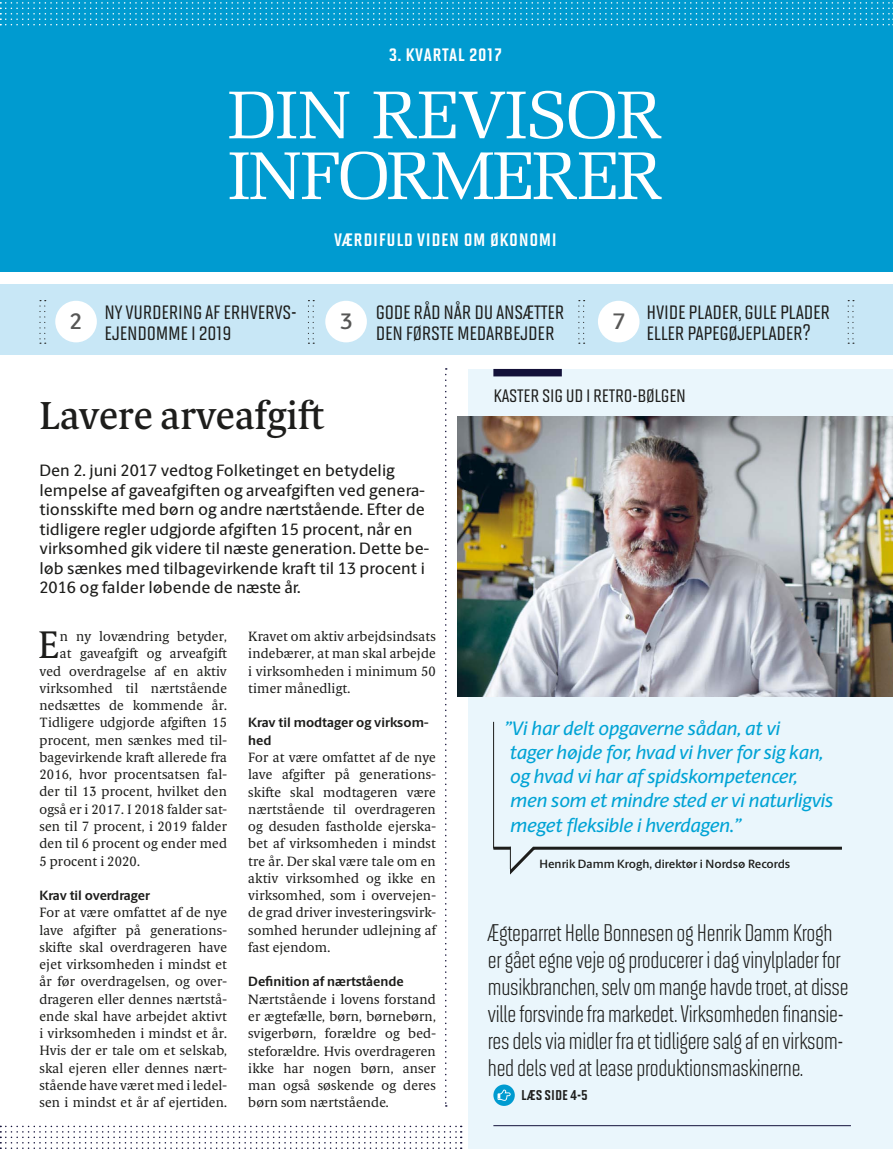
<style>
.page{position:relative;width:893px;height:1149px;background:#fff}
.page>*{position:absolute;margin:0;border:0;box-sizing:border-box;transform-origin:0 0}
.t1{font:500 39px "Berling Serif Text";color:#1d1d1b}
.t2{font:38.55px "Berling Serif Text";color:#1d1d1b}
.t3{font:24px/27px "Solano Gothic MVB";letter-spacing:-.01em;color:#1d1d1b}
.t4{font:22.5px/21px "Solano Gothic MVB Md SC";letter-spacing:-.01em;color:#1d1d1b}
.t5{font:600 22.5px "Berling Sans";color:#575756}
.t6{font:21px "Solano Gothic MVB Bd SC";letter-spacing:.03em;color:#fff}
.t7{font:21px "Solano Gothic MVB Md SC";letter-spacing:-.01em;color:#1d1d1b}
.t8{font:italic 500 19.5px/24px "Berling Sans";letter-spacing:-.01em;color:#00a3d5}
.t9{font:500 16.5px/19.5px "Berling Sans";color:#1d1d1b}
.t10{font:16.5px "Solano Gothic MVB Bd SC";color:#1d1d1b}
.t11{font:13.5px/17.2px "Berling Serif Text";letter-spacing:.01em;color:#1d1d1b;text-align:justify}
.t12{font:700 13.5px/17.2px "Berling Sans";color:#1d1d1b}
.t13{font:600 12px "Berling Sans";color:#1d1d1b}
</style>
<div class="page">
<div style="left:468px;top:369px;width:424px;height:779px;background:#eaf6fc"></div>
<div style="left:493px;top:369px;width:69px;height:7px;background:#131139"></div>
<hr style="left:493px;top:721px;width:1px;height:127px;background:#1d1d1b">
<hr style="left:493px;top:846px;width:18px;height:3px;background:#1d1d1b">
<svg style="left:504px;top:846px;width:338px;height:29px"></svg>
<div style="left:0;top:284px;width:892px;height:70px;background:#c8e7f6"></div>
<div style="left:55px;top:301px;width:42px;height:41px;background:#fff;border-radius:50%"></div>
<div style="left:325px;top:301px;width:42px;height:41px;background:#fff;border-radius:50%"></div>
<svg style="left:39px;top:300px;width:7px;height:43px"></svg>
<svg style="left:308px;top:300px;width:6px;height:43px"></svg>
<svg style="left:578px;top:300px;width:7px;height:43px"></svg>
<div style="left:598px;top:301px;width:41px;height:41px;background:#fff;border-radius:50%"></div>
<svg style="left:493px;top:1084px;width:22px;height:21px"></svg>
<svg style="left:497px;top:1089px;width:14px;height:11px"></svg>
<hr style="left:493px;top:1124px;width:358px;height:1px;background:#131139">
<svg style="left:848px;top:300px;width:6px;height:43px"></svg>
<img style="left:457px;top:416px;width:435px;height:280px">
<svg style="left:445px;top:368px;width:2px;height:738px"></svg>
<div style="left:0;top:1px;width:892px;height:271px;background:#009bd0"></div>
<svg style="left:230px;top:151px;width:432px;height:49px"></svg>
<svg style="left:229px;top:91px;width:432px;height:48px"></svg>
<svg style="left:0;top:1125px;width:462px;height:24px"></svg>
<svg style="left:0;top:1px;width:893px;height:24px"></svg>
<h3 class="t6" style="left:389px;top:42px;width:115px">3. KVARTAL 2017</h3>
<h3 class="t6" style="left:334px;top:227px;width:224px">VÆRDIFULD VIDEN OM ØKONOMI</h3>
<h3 class="t4" style="left:105px;top:300px;width:194px">NY VURDERING AF ERHVERVS-<br>EJENDOMME I 2019</h3>
<h3 class="t4" style="left:376px;top:300px;width:190px">GODE RÅD NÅR DU ANSÆTTER<br>DEN FØRSTE MEDARBEJDER</h3>
<h3 class="t5" style="left:70px;top:307px;width:14px">2</h3>
<h3 class="t5" style="left:340px;top:307px;width:14px">3</h3>
<h3 class="t5" style="left:613px;top:307px;width:14px">7</h3>
<h3 class="t4" style="left:647px;top:300px;width:185px">HVIDE PLADER, GULE PLADER<br>ELLER PAPEGØJEPLADER?</h3>
<h1 class="t1" style="left:39px;top:392px;width:286px">Lavere arveafgift</h1>
<p class="t9" style="left:39px;top:461px;width:391px">Den 2. juni 2017 vedtog Folketinget en betydelig lempelse af gaveafgiften og arveafgiften ved genera&shy;tionsskifte med børn og andre nærtstående. Efter de tidligere regler udgjorde afgiften 15 procent, når en virksomhed gik videre til næste generation. Dette be&shy;løb sænkes med tilbagevirkende kraft til 13 procent i 2016 og falder løbende de næste år.</p>
<h2 class="t2" style="left:38px;top:621px;width:23px">E</h2>
<p class="t11" style="left:60px;top:627px;width:169px">n ny lovændring betyder,</p>
<p class="t11" style="left:60px;top:644px;width:169px">at gaveafgift og arveafgift</p>
<p class="t11" style="left:39px;top:662px;width:189px">ved overdragelse af en aktiv</p>
<p class="t11" style="left:39px;top:679px;width:189px">virksomhed til nærtstående</p>
<p class="t11" style="left:39px;top:696px;width:189px">nedsættes de kommende år.</p>
<p class="t11" style="left:39px;top:713px;width:189px">Tidligere udgjorde afgiften 15</p>
<p class="t11" style="left:39px;top:731px;width:189px">procent, men sænkes med til-</p>
<p class="t11" style="left:39px;top:748px;width:189px">bagevirkende kraft allerede fra</p>
<p class="t11" style="left:39px;top:765px;width:189px">2016, hvor procentsatsen fal-</p>
<p class="t11" style="left:39px;top:782px;width:189px">der til 13 procent, hvilket den</p>
<p class="t11" style="left:39px;top:800px;width:189px">også er i 2017. I 2018 falder sat-</p>
<p class="t11" style="left:39px;top:817px;width:189px">sen til 7 procent, i 2019 falder</p>
<p class="t11" style="left:39px;top:834px;width:189px">den til 6 procent og ender med</p>
<p class="t11" style="left:39px;top:851px;width:102px">5 procent i 2020.</p>
<p class="t12" style="left:39px;top:886px;width:112px">Krav til overdrager</p>
<p class="t11" style="left:39px;top:903px;width:189px">For at være omfattet af de nye lave afgifter på generations&shy;skifte skal overdrageren have ejet virksomheden i mindst et år før overdragelsen, og over&shy;drageren eller dennes nærtstå&shy;ende skal have arbejdet aktivt i virksomheden i mindst et år.<br>Hvis der er tale om et selskab, skal ejeren eller dennes nært&shy;stående have været med i ledel&shy;sen i mindst et år af ejertiden.</p>
<p class="t11" style="left:248px;top:627px;width:189px">Kravet om aktiv arbejdsindsats indebærer, at man skal arbejde i virksomheden i minimum 50 timer månedligt.</p>
<p class="t12" style="left:248px;top:713px;width:182px">Krav til modtager og virksom&shy;hed</p>
<p class="t11" style="left:248px;top:748px;width:189px">For at være omfattet af de nye lave afgifter på generations&shy;skifte skal modtageren være nærtstående til overdrageren og desuden fastholde ejerska&shy;bet af virksomheden i mindst tre år. Der skal være tale om en aktiv virksomhed og ikke en virksomhed, som i overvejen&shy;de grad driver investeringsvirk&shy;somhed herunder udlejning af fast ejendom.</p>
<p class="t12" style="left:248px;top:972px;width:157px">Definition af nærtstående</p>
<p class="t11" style="left:248px;top:990px;width:189px">Nærtstående i lovens forstand er ægtefælle, børn, børnebørn, svigerbørn, forældre og bed&shy;steforældre. Hvis overdrageren ikke har nogen børn, anser man også søskende og deres børn som nærtstående.</p>
<h3 class="t7" style="left:493px;top:383px;width:194px">KASTER SIG UD I RETRO-BØLGEN</h3>
<h3 class="t8" style="left:504px;top:716px;width:331px">”Vi har delt opgaverne sådan, at vi<br>tager højde for, hvad vi hver for sig kan, og hvad vi har af spidskompetencer, men som et mindre sted er vi naturligvis meget fleksible i hverdagen.”</h3>
<p class="t13" style="left:539px;top:855px;width:252px">Henrik Damm Krogh, direktør i Nordsø Records</p>
<p class="t3" style="left:488px;top:918px;width:362px">Ægteparret Helle Bonnesen og Henrik Damm Krogh er gået egne veje og producerer i dag vinylplader for musikbranchen, selv om mange havde troet, at disse ville forsvinde fra markedet. Virksomheden finansie&shy;res dels via midler fra et tidligere salg af en virksom&shy;hed dels ved at lease produktionsmaskinerne.</p>
<p class="t10" style="left:521px;top:1084px;width:68px">LÆS SIDE 4-5</p>
</div>
